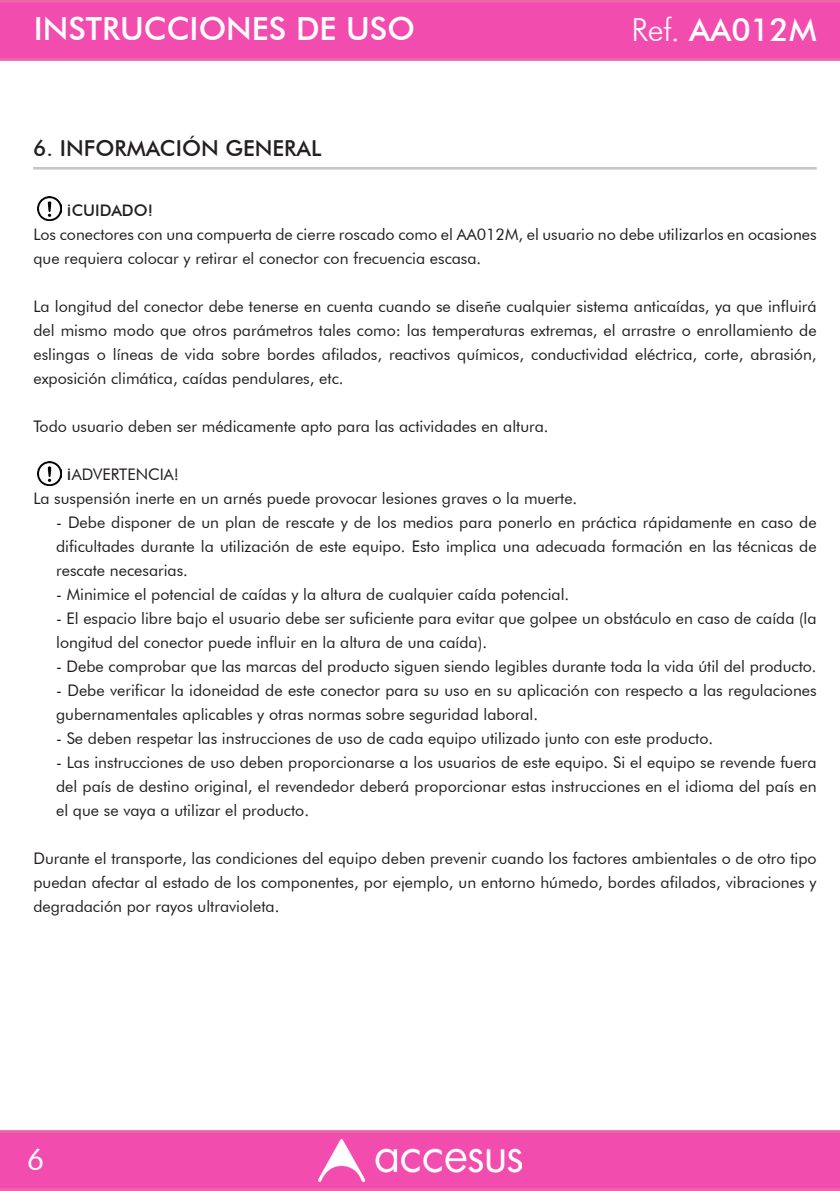
<style>
.page{position:relative;width:840px;height:1191px;background:#fff}
.page>*{position:absolute;margin:0;border:0;box-sizing:border-box;transform-origin:0 0}
.t1{font:500 31.8px "Futura BT";color:#fff}
.t2{font:30px "Futura BT";color:#fff}
.t3{font:500 22px "Futura BT";color:#231f20}
.t4{font:16px/24px "Futura BT";color:#231f20;text-align:justify}
.t5{font:500 16px "Futura BT";color:#231f20}
.s1{font-weight:300}
.s2{font-weight:500}
</style>
<div class="page">
<svg style="left:0;top:0;width:839px;height:61px;background:#f14fad"></svg>
<svg style="left:0;top:1130px;width:839px;height:61px;background:#f150ad"></svg>
<img style="left:318px;top:1139px;width:203px;height:42px">
<hr style="left:33px;top:167px;width:783px;height:3px;background:#c5c6c8">
<img style="left:38px;top:197px;width:24px;height:24px">
<img style="left:38px;top:461px;width:24px;height:24px">
<h1 class="t1" style="left:34px;top:9px;width:382px">INSTRUCCIONES DE USO</h1>
<h1 class="t1" style="left:631px;top:10px;width:186px"><span class="s1">Ref.</span> AA012M</h1>
<p class="t3" style="left:33px;top:134px;width:289px">6. INFORMACIÓN GENERAL</p>
<p class="t5" style="left:66px;top:201px;width:88px">¡CUIDADO!</p>
<p class="t4" style="left:33px;top:222px;width:784px">Los conectores con una compuerta de cierre roscado como el AA012M, el usuario no debe utilizarlos en ocasiones que requiera colocar y retirar el conector con frecuencia escasa.</p>
<p class="t4" style="left:33px;top:294px;width:784px">La longitud del conector debe tenerse en cuenta cuando se diseñe cualquier sistema anticaídas, ya que influirá del mismo modo que otros parámetros tales como: las temperaturas extremas, el arrastre o enrollamiento de eslingas o líneas de vida sobre bordes afilados, reactivos químicos, conductividad eléctrica, corte, abrasión, exposición climática, caídas pendulares, etc.</p>
<p class="t4" style="left:33px;top:414px;width:516px">Todo usuario deben ser médicamente apto para las actividades en altura.</p>
<p class="t4" style="left:66px;top:462px;width:114px"><span class="s2">¡</span>ADVERTENCIA!</p>
<p class="t4" style="left:33px;top:486px;width:545px">La suspensión inerte en un arnés puede provocar lesiones graves o la muerte.</p>
<p class="t4" style="left:56px;top:510px;width:761px">- Debe disponer de un plan de rescate y de los medios para ponerlo en práctica rápidamente en caso de dificultades durante la utilización de este equipo. Esto implica una adecuada formación en las técnicas de rescate necesarias.</p>
<p class="t4" style="left:56px;top:582px;width:514px">- Minimice el potencial de caídas y la altura de cualquier caída potencial.</p>
<p class="t4" style="left:56px;top:606px;width:761px">- El espacio libre bajo el usuario debe ser suficiente para evitar que golpee un obstáculo en caso de caída (la longitud del conector puede influir en la altura de una caída).</p>
<p class="t4" style="left:56px;top:654px;width:761px">- Debe comprobar que las marcas del producto siguen siendo legibles durante toda la vida útil del producto.</p>
<p class="t4" style="left:56px;top:678px;width:761px">- Debe verificar la idoneidad de este conector para su uso en su aplicación con respecto a las regulaciones gubernamentales aplicables y otras normas sobre seguridad laboral.</p>
<p class="t4" style="left:56px;top:726px;width:658px">- Se deben respetar las instrucciones de uso de cada equipo utilizado junto con este producto.</p>
<p class="t4" style="left:56px;top:750px;width:761px">- Las instrucciones de uso deben proporcionarse a los usuarios de este equipo. Si el equipo se revende fuera del país de destino original, el revendedor deberá proporcionar estas instrucciones en el idioma del país en el que se vaya a utilizar el producto.</p>
<p class="t4" style="left:33px;top:846px;width:784px">Durante el transporte, las condiciones del equipo deben prevenir cuando los factores ambientales o de otro tipo puedan afectar al estado de los componentes, por ejemplo, un entorno húmedo, bordes afilados, vibraciones y degradación por rayos ultravioleta.</p>
<h2 class="t2" style="left:27px;top:1141px;width:19px">6</h2>
</div>
